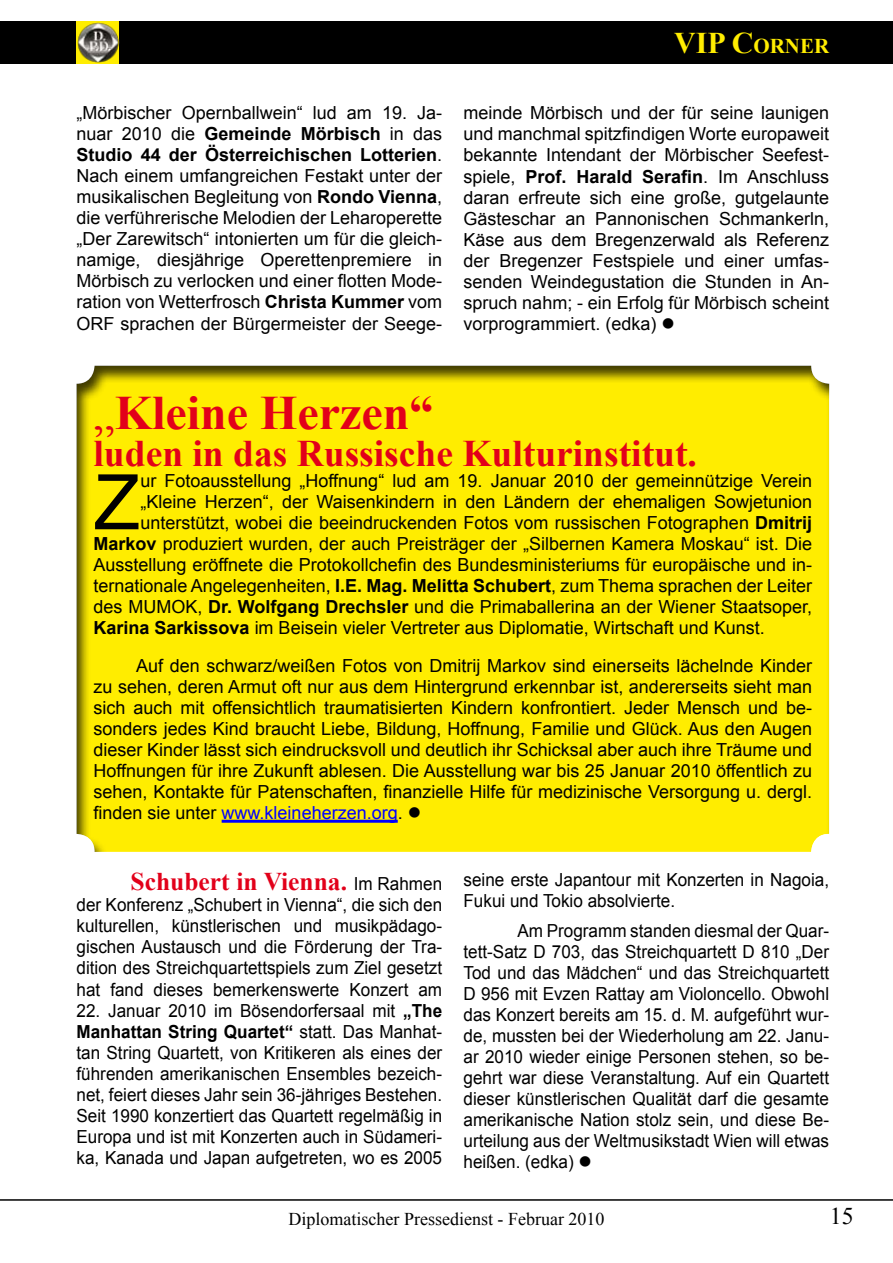
<style>
.page{position:relative;width:893px;height:1263px;background:#fff}
.page>*{position:absolute;margin:0;border:0;box-sizing:border-box;transform-origin:0 0}
.t1{font:76.65px "Arial";color:#000}
.t2{font:700 48px "Times New Roman";color:#e2001a}
.t3{font:700 37.5px "Times New Roman";color:#e2001a}
.t4{font:700 25.5px "Times New Roman";color:#e2001a}
.t5{font:24px "Times New Roman";color:#000}
.t6{font:700 21px "Times New Roman";color:#ffed00}
.t7{font:18px/21px "Arial";color:#000;text-align:justify}
.t8{font:18px/21px "Arial";color:#000;text-align:justify;scale:.95 1}
.t9{font:18px "Times New Roman";color:#000}
.s1{font-size:30px}
.s2{font-weight:700}
.s3{font-weight:400}
.s4{color:#00f}
.s5{font-family:"Arial";font-weight:400;font-size:18px;color:#000}
</style>
<div class="page">
<div style="left:0;top:21px;width:893px;height:43px;background:#000"></div>
<div style="left:77px;top:21px;width:42px;height:43px;background:#ffed00"></div>
<img style="left:77px;top:22px;width:42px;height:41px">
<hr style="left:0;top:1199px;width:893px;height:2px;background:#000">
<div style="left:76px;top:359px;width:755px;height:494px;background:#000;opacity:.75"></div>
<hr style="left:222px;top:820px;width:176px;height:3px;background:#00f">
<p class="t6" style="left:674px;top:31px;width:157px"><span class="s1">VIP C</span>ORNER</p>
<p class="t7" style="left:77px;top:103px;width:367px">„Mörbischer Opernballwein“ lud am 19. Ja&shy;nuar 2010 die <span class="s2">Gemeinde Mörbisch</span> in das <span class="s2">Studio 44 der Österreichischen Lotterien</span>.<br>Nach einem umfangreichen Festakt unter der musikalischen Begleitung von <span class="s2">Rondo Vienna</span>, die verführerische Melodien der Leharoperette „Der Zarewitsch“ intonierten um für die gleich&shy;namige, diesjährige Operettenpremiere in Mörbisch zu verlocken und einer flotten Mode&shy;ration von Wetterfrosch <span class="s2">Christa Kummer</span> vom ORF sprachen der Bürgermeister der Seege-</p>
<p class="t7" style="left:463px;top:103px;width:367px">meinde Mörbisch und der für seine launigen und manchmal spitzfindigen Worte europaweit bekannte Intendant der Mörbischer Seefest&shy;spiele, <span class="s2">Prof. Harald Serafin</span>. Im Anschluss daran erfreute sich eine große, gutgelaunte Gästeschar an Pannonischen Schmankerln, Käse aus dem Bregenzerwald als Referenz der Bregenzer Festspiele und einer umfas&shy;senden Weindegustation die Stunden in An&shy;spruch nahm; - ein Erfolg für Mörbisch scheint vorprogrammiert. (edka) ●</p>
<h2 class="t2" style="left:94px;top:379px;width:341px"><span class="s3">„</span>Kleine Herzen“</h2>
<h3 class="t3" style="left:94px;top:428px;width:605px">luden in das Russische Kulturinstitut.</h3>
<h1 class="t1" style="left:94px;top:452px;width:48px">Z</h1>
<p class="t7" style="left:140px;top:471px;width:673px">ur Fotoausstellung „Hoffnung“ lud am 19. Januar 2010 der gemeinnützige Verein</p>
<p class="t7" style="left:140px;top:492px;width:673px">„Kleine Herzen“, der Waisenkindern in den Ländern der ehemaligen Sowjetunion</p>
<p class="t7" style="left:140px;top:513px;width:673px">unterstützt, wobei die beeindruckenden Fotos vom russischen Fotographen <span class="s2">Dmitrij</span></p>
<p class="t7" style="left:94px;top:534px;width:720px"><span class="s2">Markov</span> produziert wurden, der auch Preisträger der „Silbernen Kamera Moskau“ ist. Die</p>
<p class="t7" style="left:94px;top:555px;width:720px">Ausstellung eröffnete die Protokollchefin des Bundesministeriums für europäische und in-</p>
<p class="t7" style="left:94px;top:576px;width:720px">ternationale Angelegenheiten, <span class="s2">I.E. Mag. Melitta Schubert</span>, zum Thema sprachen der Leiter</p>
<p class="t7" style="left:94px;top:597px;width:720px">des MUMOK, <span class="s2">Dr. Wolfgang Drechsler</span> und die Primaballerina an der Wiener Staatsoper,</p>
<p class="t7" style="left:94px;top:618px;width:673px"><span class="s2">Karina Sarkissova</span> im Beisein vieler Vertreter aus Diplomatie, Wirtschaft und Kunst.</p>
<p class="t7" style="left:94px;top:656px;width:720px;text-indent:43px">Auf den schwarz/weißen Fotos von Dmitrij Markov sind einerseits lächelnde Kinder zu sehen, deren Armut oft nur aus dem Hintergrund erkennbar ist, andererseits sieht man sich auch mit offensichtlich traumatisierten Kindern konfrontiert. Jeder Mensch und be&shy;sonders jedes Kind braucht Liebe, Bildung, Hoffnung, Familie und Glück. Aus den Augen dieser Kinder lässt sich eindrucksvoll und deutlich ihr Schicksal aber auch ihre Träume und Hoffnungen für ihre Zukunft ablesen. Die Ausstellung war bis 25 Januar 2010 öffentlich zu sehen, Kontakte für Patenschaften, finanzielle Hilfe für medizinische Versorgung u. dergl. finden sie unter <span class="s4">www.kleineherzen.org</span>. ●</p>
<h3 class="t4" style="left:131px;top:864px;width:313px">Schubert in Vienna. <span class="s5">Im Rahmen</span></h3>
<p class="t8" style="left:77px;top:895px;width:386px">der Konferenz „Schubert in Vienna“, die sich den kulturellen, künstlerischen und musikpädago&shy;gischen Austausch und die Förderung der Tra&shy;dition des Streichquartettspiels zum Ziel gesetzt hat fand dieses bemerkenswerte Konzert am</p>
<p class="t8" style="left:77px;top:1000px;width:386px">22. Januar 2010 im Bösendorfersaal mit <span class="s2">„The Manhattan String Quartet“</span> statt. Das Manhat&shy;tan String Quartett, von Kritikeren als eines der führenden amerikanischen Ensembles bezeich&shy;net, feiert dieses Jahr sein 36-jähriges Bestehen.<br>Seit 1990 konzertiert das Quartett regelmäßig in Europa und ist mit Konzerten auch in Südameri&shy;ka, Kanada und Japan aufgetreten, wo es 2005</p>
<p class="t8" style="left:463px;top:870px;width:386px">seine erste Japantour mit Konzerten in Nagoia,<br>Fukui und Tokio absolvierte.</p>
<p class="t8" style="left:463px;top:920px;width:386px;text-indent:54px">Am Programm standen diesmal der Quar&shy;tett-Satz D 703, das Streichquartett D 810 „Der Tod und das Mädchen“ und das Streichquartett D 956 mit Evzen Rattay am Violoncello. Obwohl das Konzert bereits am 15. d. M. aufgeführt wur&shy;de, mussten bei der Wiederholung am 22. Janu&shy;ar 2010 wieder einige Personen stehen, so be&shy;gehrt war diese Veranstaltung. Auf ein Quartett dieser künstlerischen Qualität darf die gesamte amerikanische Nation stolz sein, und diese Be&shy;urteilung aus der Weltmusikstadt Wien will etwas heißen. (edka) ●</p>
<p class="t9" style="left:288px;top:1207px;width:317px">Diplomatischer Pressedienst - Februar 2010</p>
<h3 class="t5" style="left:830px;top:1200px;width:25px">15</h3>
</div>
